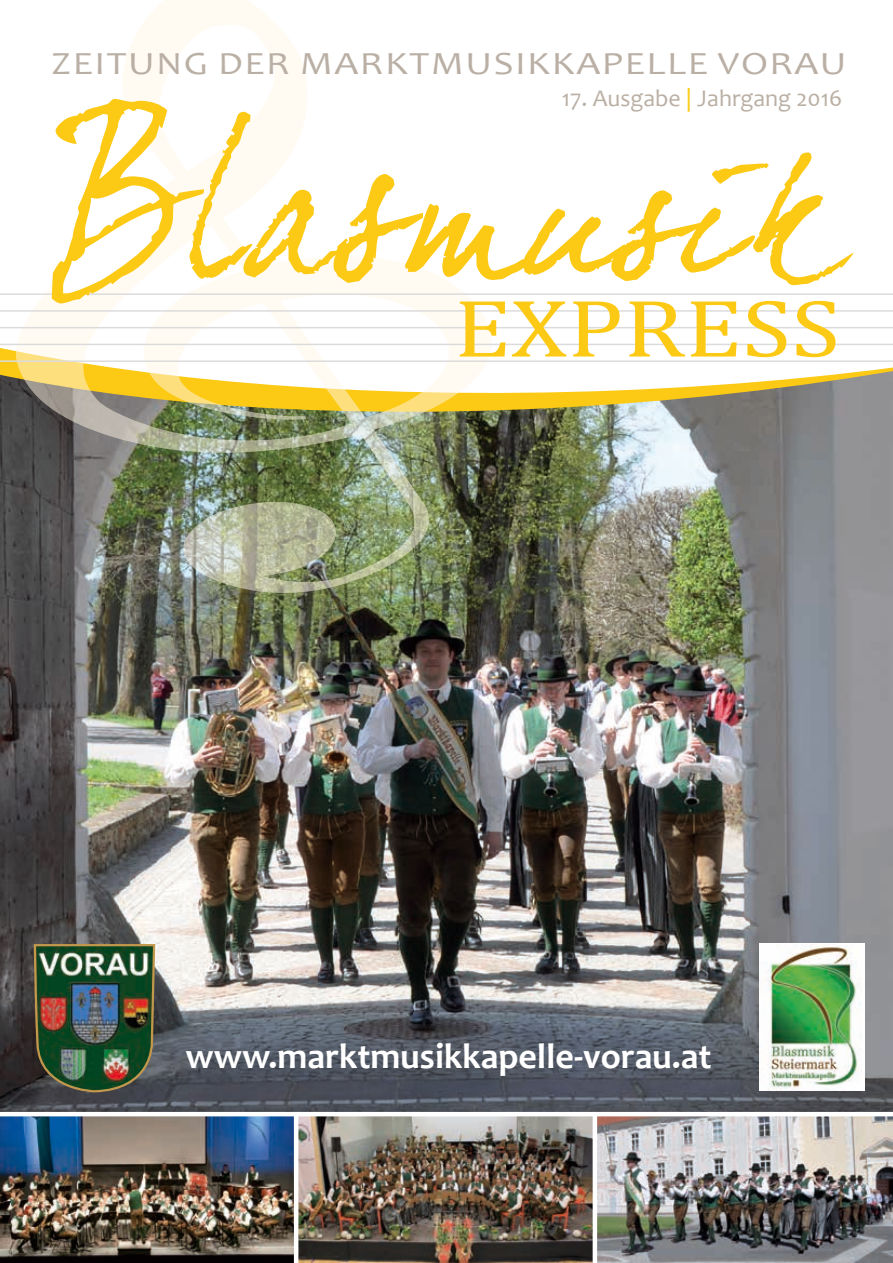
<style>
.page{position:relative;width:893px;height:1263px;background:#fff}
.page>*{position:absolute;margin:0;border:0;box-sizing:border-box;transform-origin:0 0}
.t1{font:82.5px "Cambria";color:#fcca15;scale:1.2 1}
.t2{font:700 36px "Candara";color:#fff}
.t3{font:32.4px "Candara";letter-spacing:.04em;color:#baafa4;scale:1.2 1}
.t4{font:24px "Candara";color:#baafa4}
.s1{color:#fcca15}
</style>
<div class="page">
<img style="left:0;top:443px;width:893px;height:669px">
<img style="left:597px;top:1116px;width:296px;height:147px">
<img style="left:0;top:1116px;width:593px;height:147px">
<svg style="left:0;top:411px;width:893px;height:32px;background:#848883"></svg>
<svg style="left:0;top:328px;width:893px;height:83px"></svg>
<img style="left:12px;top:0;width:483px;height:595px">
<img style="left:33px;top:943px;width:123px;height:150px">
<hr style="left:0;top:293px;width:893px;height:2px;background:#dcdbdc">
<hr style="left:0;top:310px;width:893px;height:2px;background:#dcdbdc">
<hr style="left:0;top:327px;width:893px;height:1px;background:#dcdbdc">
<hr style="left:0;top:344px;width:893px;height:1px;background:#dcdbdc">
<hr style="left:0;top:360px;width:893px;height:2px;background:#dcdbdc">
<hr style="left:294px;top:1114px;width:4px;height:149px;background:#fff">
<svg style="left:52px;top:99px;width:802px;height:204px"></svg>
<img style="left:759px;top:945px;width:105px;height:145px">
<p class="t3" style="left:51px;top:44px;width:664px">ZEITUNG DER MARKTMUSIKKAPELLE VORAU</p>
<p class="t4" style="left:562px;top:84px;width:282px">17. AUSGABE <span class="s1">|</span> JAHRGANG 2016</p>
<h1 class="t1" style="left:454px;top:280px;width:323px">EXPRESS</h1>
<p class="t2" style="left:186px;top:1035px;width:528px">www.marktmusikkapelle-vorau.at</p>
</div>
